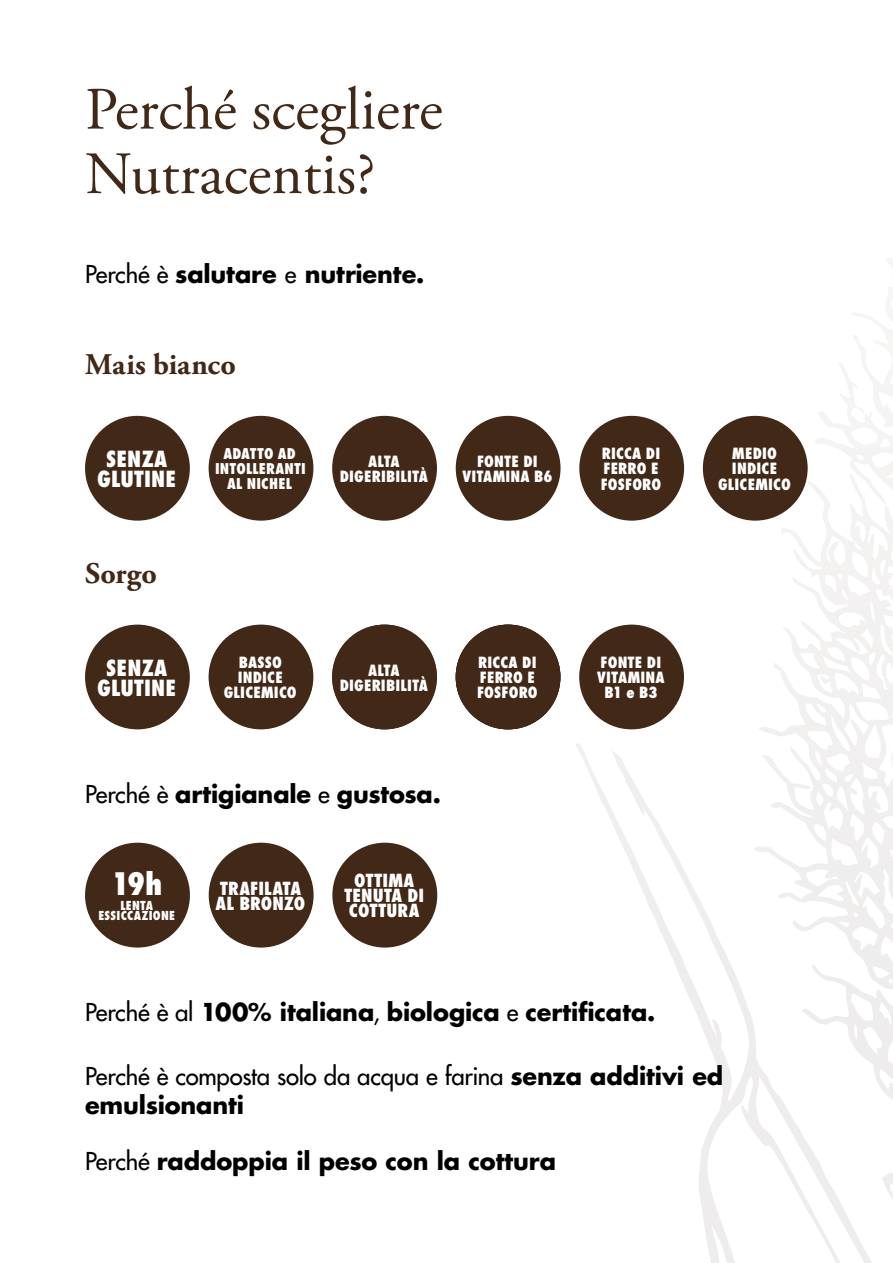
<style>
.page{position:relative;width:893px;height:1263px;background:#fff}
.page>*{position:absolute;margin:0;border:0;box-sizing:border-box;transform-origin:0 0}
.t1{font:60px/64.5px "Adobe Garamond Pro";color:#422817}
.t2{font:800 condensed 30.15px "Futura Std";color:#fff}
.t3{font:700 30px "Adobe Garamond Pro";letter-spacing:.005em;color:#422817}
.t4{font:700 24px "Futura Std";letter-spacing:-.005em;color:#000}
.t5{font:500 24px/28.8px "Futura Std";letter-spacing:-.01em;color:#000}
.t6{font:800 condensed 21.6px/20.2px "Futura Std";color:#fff;text-align:center}
.t7{font:800 condensed 17.55px/15.1px "Futura Std";letter-spacing:.005em;color:#fff}
.t8{font:800 condensed 15px/15px "Futura Std";letter-spacing:.01em;color:#fff;text-align:center}
.t9{font:800 condensed 14.4px/15px "Futura Std";letter-spacing:.01em;color:#fff;text-align:center}
.t10{font:800 condensed 12px/10.5px "Futura Std";letter-spacing:.02em;color:#fff;text-align:center}
.s1{font-weight:500}
.s2{font-weight:700}
</style>
<div class="page">
<svg style="left:773px;top:258px;width:120px;height:644px"></svg>
<div style="left:85px;top:416px;width:105px;height:105px;background:#422817;border-radius:50%"></div>
<div style="left:85px;top:843px;width:105px;height:104px;background:#422817;border-radius:50%"></div>
<div style="left:209px;top:843px;width:105px;height:104px;background:#422817;border-radius:50%"></div>
<div style="left:332px;top:843px;width:105px;height:104px;background:#422817;border-radius:50%"></div>
<div style="left:209px;top:416px;width:104px;height:105px;background:#422817;border-radius:50%"></div>
<div style="left:332px;top:416px;width:105px;height:105px;background:#422817;border-radius:50%"></div>
<div style="left:456px;top:416px;width:104px;height:105px;background:#422817;border-radius:50%"></div>
<div style="left:579px;top:416px;width:105px;height:105px;background:#422817;border-radius:50%"></div>
<div style="left:703px;top:416px;width:105px;height:105px;background:#422817;border-radius:50%"></div>
<div style="left:85px;top:625px;width:105px;height:104px;background:#422817;border-radius:50%"></div>
<div style="left:209px;top:625px;width:104px;height:104px;background:#422817;border-radius:50%"></div>
<div style="left:332px;top:625px;width:105px;height:104px;background:#422817;border-radius:50%"></div>
<div style="left:579px;top:625px;width:105px;height:104px;background:#422817;border-radius:50%"></div>
<div style="left:456px;top:625px;width:104px;height:104px;background:#422817;border-radius:50%"></div>
<h1 class="t1" style="left:85px;top:79px;width:359px">Perché scegliere<br>Nutracentis?</h1>
<h3 class="t4" style="left:85px;top:258px;width:341px"><span class="s1">Perché è</span> salutare <span class="s1">e</span> nutriente.</h3>
<h3 class="t3" style="left:85px;top:347px;width:152px">Mais bianco</h3>
<h3 class="t6" style="left:97px;top:449px;width:81px">SENZA<br>GLUTINE</h3>
<h3 class="t3" style="left:85px;top:556px;width:73px">Sorgo</h3>
<p class="t9" style="left:215px;top:446px;width:92px">ADATTO AD<br>INTOLLERANTI<br>AL NICHEL</p>
<p class="t8" style="left:340px;top:454px;width:90px">ALTA<br>DIGERIBILITÀ</p>
<p class="t8" style="left:462px;top:454px;width:92px">FONTE DI<br>VITAMINA B6</p>
<p class="t8" style="left:601px;top:446px;width:62px;text-align:left">RICCA DI<br>FERRO E<br>FOSFORO</p>
<p class="t8" style="left:718px;top:446px;width:74px">MEDIO<br>INDICE<br>GLICEMICO</p>
<h3 class="t6" style="left:97px;top:657px;width:81px">SENZA<br>GLUTINE</h3>
<p class="t8" style="left:224px;top:655px;width:74px">BASSO<br>INDICE<br>GLICEMICO</p>
<p class="t8" style="left:340px;top:662px;width:90px">ALTA<br>DIGERIBILITÀ</p>
<p class="t8" style="left:462px;top:662px;width:92px">FONTE DI<br>VITAMINA B6</p>
<p class="t8" style="left:597px;top:655px;width:69px">FONTE DI<br>VITAMINA<br>B1 e B3</p>
<p class="t8" style="left:477px;top:655px;width:62px;text-align:left">RICCA DI<br>FERRO E<br>FOSFORO</p>
<h3 class="t4" style="left:85px;top:778px;width:357px"><span class="s1">Perché è</span> artigianale <span class="s1">e</span> gustosa.</h3>
<h2 class="t2" style="left:111px;top:865px;width:53px">19h</h2>
<p class="t10" style="left:98px;top:900px;width:78px">LENTA<br>ESSICCAZIONE</p>
<p class="t7" style="left:216px;top:881px;width:91px">TRAFILATA<br>AL BRONZO</p>
<p class="t7" style="left:344px;top:873px;width:82px;text-align:center">OTTIMA<br>TENUTA DI<br>COTTURA</p>
<h3 class="t4" style="left:85px;top:996px;width:572px"><span class="s1">Perché è al</span> 100% italiana<span class="s1">,</span> biologica <span class="s1">e</span> certificata.</h3>
<h3 class="t5" style="left:85px;top:1062px;width:640px">Perché è composta solo da acqua e farina <span class="s2">senza additivi ed emulsionanti</span></h3>
<h3 class="t4" style="left:85px;top:1145px;width:473px"><span class="s1">Perché</span> raddoppia il peso con la cottura</h3>
</div>
